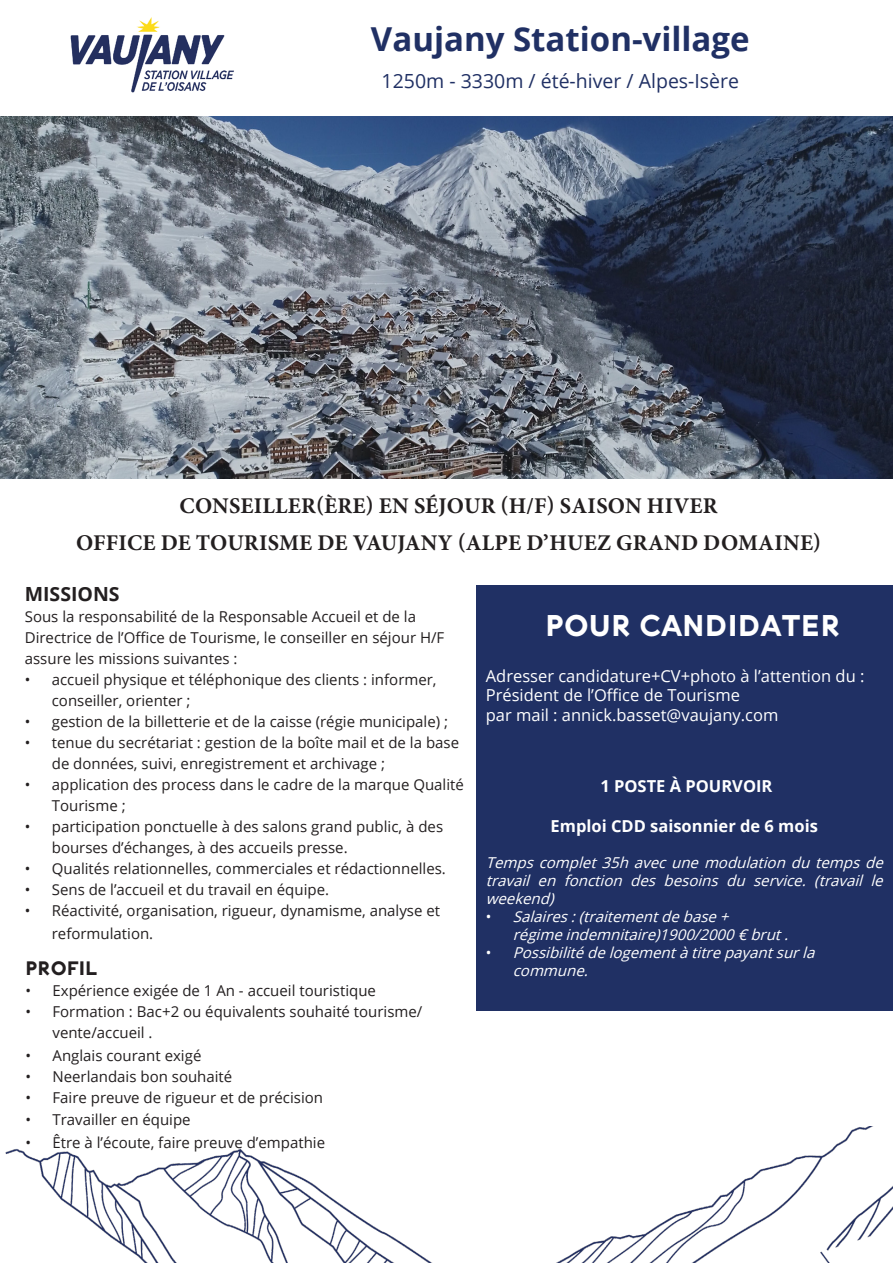
<style>
.page{position:relative;width:893px;height:1263px;background:#fff}
.page>*{position:absolute;margin:0;border:0;box-sizing:border-box;transform-origin:0 0}
.t1{font:700 33px "Open Sans";color:#203064}
.t2{font:700 30px "Kotori Rose";color:#fff}
.t3{font:700 22.5px "Minion Pro";letter-spacing:.01em;color:#231f20}
.t4{font:19.5px "Open Sans";color:#203064}
.t5{font:700 19.5px "Open Sans";color:#231f20}
.t6{font:700 19.5px "Kotori Rose";color:#231f20}
.t7{font:16.5px "Open Sans";color:#fff}
.t8{font:700 16.5px "Open Sans";color:#fff}
.t9{font:15px/21px "Open Sans";color:#231f20}
.t10{font:italic 15px/18px "Open Sans";color:#fff}
.s1{font-style:normal}
</style>
<div class="page">
<img style="left:5px;top:1127px;width:888px;height:136px">
<img style="left:0;top:117px;width:893px;height:361px">
<div style="left:476px;top:586px;width:417px;height:425px;background:#203064"></div>
<img style="left:70px;top:17px;width:164px;height:76px">
<p class="t1" style="left:371px;top:15px;width:380px">Vaujany Station-village</p>
<p class="t4" style="left:382px;top:68px;width:359px">1250m - 3330m / été-hiver / Alpes-Isère</p>
<p class="t3" style="left:179px;top:490px;width:540px">CONSEILLER(ÈRE) EN SÉJOUR (H/F) SAISON HIVER</p>
<p class="t3" style="left:76px;top:527px;width:747px">OFFICE DE TOURISME DE VAUJANY (ALPE D’HUEZ GRAND DOMAINE)</p>
<p class="t5" style="left:25px;top:580px;width:96px">MISSIONS</p>
<p class="t9" style="left:25px;top:606px;width:393px">Sous la responsabilité de la Responsable Accueil et de la</p>
<p class="t9" style="left:25px;top:627px;width:421px">Directrice de l’Office de Tourisme, le conseiller en séjour H/F assure les missions suivantes :</p>
<p class="t9" style="left:52px;top:669px;width:386px;text-indent:-27px">• accueil physique et téléphonique des clients : informer, conseiller, orienter ;</p>
<p class="t9" style="left:25px;top:711px;width:425px">• gestion de la billetterie et de la caisse (régie municipale) ;</p>
<p class="t9" style="left:52px;top:732px;width:409px;text-indent:-27px">• tenue du secrétariat : gestion de la boîte mail et de la base de données, suivi, enregistrement et archivage ;</p>
<p class="t9" style="left:52px;top:774px;width:414px;text-indent:-27px">• application des process dans le cadre de la marque Qualité<br>Tourisme ;</p>
<p class="t9" style="left:52px;top:816px;width:393px;text-indent:-27px">• participation ponctuelle à des salons grand public, à des bourses d’échanges, à des accueils presse.</p>
<p class="t9" style="left:25px;top:858px;width:423px">• Qualités relationnelles, commerciales et rédactionnelles.</p>
<p class="t9" style="left:25px;top:879px;width:306px">• Sens de l’accueil et du travail en équipe.</p>
<p class="t9" style="left:52px;top:899px;width:390px;line-height:22.5px;text-indent:-27px">• Réactivité, organisation, rigueur, dynamisme, analyse et reformulation.</p>
<p class="t6" style="left:26px;top:956px;width:74px">PROFIL</p>
<p class="t9" style="left:26px;top:980px;width:352px">• Expérience exigée de 1 An - accueil touristique</p>
<p class="t9" style="left:53px;top:1001px;width:371px;text-indent:-27px">• Formation : Bac+2 ou équivalents souhaité tourisme/ vente/accueil .</p>
<p class="t9" style="left:26px;top:1044px;width:177px">• Anglais courant exigé</p>
<p class="t9" style="left:26px;top:1065px;width:208px">• Neerlandais bon souhaité</p>
<p class="t9" style="left:26px;top:1086px;width:299px">• Faire preuve de rigueur et de précision</p>
<p class="t9" style="left:26px;top:1109px;width:167px">• Travailler en équipe</p>
<p class="t9" style="left:26px;top:1131px;width:301px">• Être à l’écoute, faire preuve d’empathie</p>
<p class="t2" style="left:545px;top:606px;width:297px">POUR CANDIDATER</p>
<p class="t7" style="left:486px;top:664px;width:380px">Adresser candidature+CV+photo à l’attention du :</p>
<p class="t7" style="left:486px;top:684px;width:256px">Président de l’Office de Tourisme</p>
<p class="t7" style="left:486px;top:704px;width:294px">par mail : annick.basset@vaujany.com</p>
<p class="t8" style="left:600px;top:774px;width:174px">1 POSTE À POURVOIR</p>
<p class="t8" style="left:551px;top:814px;width:269px">Emploi CDD saisonnier de 6 mois</p>
<p class="t10" style="left:486px;top:853px;width:404px;text-align:justify">Tempscomplet35havecunemodulationdutempsde travail en fonction des besoins du service. (travail le weekend)</p>
<p class="t10" style="left:513px;top:907px;width:282px;text-indent:-27px"><span class="s1">•</span> Salaires:(traitementdebase+ régimeindemnitaire)1900/2000€brut.</p>
<p class="t10" style="left:513px;top:943px;width:308px;text-indent:-27px"><span class="s1">•</span> Possibilitédelogementàtitrepayantsurla commune.</p>
</div>
